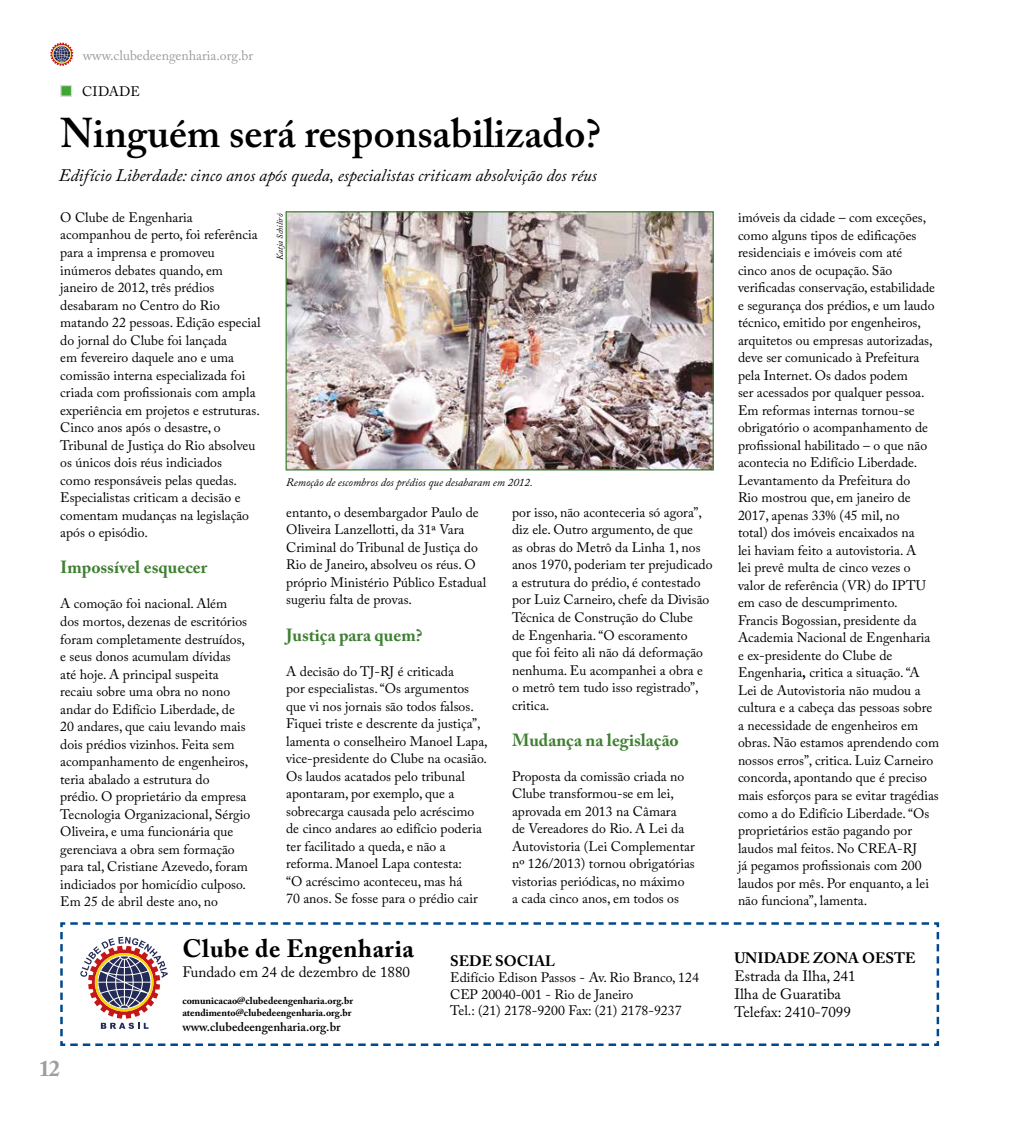
<style>
.page{position:relative;width:1010px;height:1124px;background:#fff}
.page>*{position:absolute;margin:0;border:0;box-sizing:border-box;transform-origin:0 0}
.t1{font:600 41.25px "Adobe Caslon Pro";color:#000}
.t2{font:700 25px "Adobe Caslon Pro";letter-spacing:.02em;color:#000}
.t3{font:700 22.5px "Adobe Caslon Pro";color:#9d9d9c}
.t4{font:italic 17.5px "Adobe Caslon Pro";color:#000}
.t5{font:700 17.5px "Adobe Caslon Pro";color:#3f8032}
.t6{font:15px/18px "Adobe Caslon Pro";color:#000}
.t7{font:700 15px "Adobe Caslon Pro";color:#000}
.t8{font:13.75px/17.5px "Adobe Caslon Pro";color:#000}
.t9{font:13.75px "Adobe Caslon Pro";color:#9d9d9c}
.t10{font:600 12.5px "Adobe Caslon Pro";color:#000}
.t11{font:italic 11.25px "Adobe Caslon Pro";color:#000}
.t12{font:700 10px/12px "Adobe Caslon Pro";color:#000}
.t13{font:italic 8.75px "Adobe Caslon Pro";color:#000}
.s1{font-weight:700}
</style>
<div class="page">
<svg style="left:50px;top:43px;width:23px;height:23px"></svg>
<svg style="left:60px;top:922px;width:880px;height:124px"></svg>
<svg style="left:80px;top:936px;width:88px;height:92px"></svg>
<div style="left:60px;top:85px;width:12px;height:12px;background:#3fa535;border:1px solid #dadada"></div>
<img style="left:287px;top:213px;width:425px;height:255px">
<div style="left:285px;top:211px;width:429px;height:259px;border:1px solid #3f8032"></div>
<p class="t9" style="left:83px;top:47px;width:172px">www.clubedeengenharia.org.br</p>
<p class="t8" style="left:82px;top:83px;width:59px">CIDADE</p>
<h1 class="t1" style="left:60px;top:109px;width:542px">Ninguém será responsabilizado?</h1>
<p class="t4" style="left:59px;top:164px;width:540px">Edifício Liberdade: cinco anos após queda, especialistas criticam absolvição dos réus</p>
<p class="t8" style="left:60px;top:208px;width:202px">O Clube de Engenharia acompanhou de perto, foi referência para a imprensa e promoveu inúmeros debates quando, em janeiro de 2012, três prédios desabaram no Centro do Rio matando 22 pessoas. Edição especial do jornal do Clube foi lançada<br>em fevereiro daquele ano e uma comissão interna especializada foi criada com profissionais com ampla experiência em projetos e estruturas.<br>Cinco anos após o desastre, o<br>Tribunal de Justiça do Rio absolveu os únicos dois réus indiciados<br>como responsáveis pelas quedas.<br>Especialistas criticam a decisão e comentam mudanças na legislação após o episódio.</p>
<p class="t5" style="left:60px;top:557px;width:149px">Impossível esquecer</p>
<p class="t8" style="left:60px;top:595px;width:191px">A comoção foi nacional. Além<br>dos mortos, dezenas de escritórios foram completamente destruídos, e seus donos acumulam dívidas até hoje. A principal suspeita recaiu sobre uma obra no nono andar do Edifício Liberdade, de<br>20 andares, que caiu levando mais dois prédios vizinhos. Feita sem acompanhamento de engenheiros, teria abalado a estrutura do prédio. O proprietário da empresa<br>Tecnologia Organizacional, Sérgio<br>Oliveira, e uma funcionária que gerenciava a obra sem formação para tal, Cristiane Azevedo, foram indiciados por homicídio culposo.<br>Em 25 de abril deste ano, no</p>
<p class="t13" style="left:275px;top:260px;width:48px;rotate:-90deg">Katja Schiliró</p>
<p class="t11" style="left:286px;top:476px;width:248px">Remoção de escombros dos prédios que desabaram em 2012.</p>
<p class="t8" style="left:512px;top:503px;width:202px">por isso, não aconteceria só agora”, diz ele. Outro argumento, de que<br>as obras do Metrô da Linha 1, nos anos 1970, poderiam ter prejudicado a estrutura do prédio, é contestado por Luiz Carneiro, chefe da Divisão<br>Técnica de Construção do Clube<br>de Engenharia. “O escoramento<br>que foi feito ali não dá deformação nenhuma. Eu acompanhei a obra e o metrô tem tudo isso registrado”, critica.</p>
<p class="t5" style="left:512px;top:729px;width:168px">Mudança na legislação</p>
<p class="t8" style="left:512px;top:767px;width:184px">Proposta da comissão criada no<br>Clube transformou-se em lei, aprovada em 2013 na Câmara<br>de Vereadores do Rio. A Lei da<br>Autovistoria (Lei Complementar nº 126/2013) tornou obrigatórias vistorias periódicas, no máximo<br>a cada cinco anos, em todos os</p>
<p class="t8" style="left:286px;top:503px;width:202px">entanto, o desembargador Paulo de Oliveira Lanzellotti, da 31ª Vara Criminal do Tribunal de Justiça do Rio de Janeiro, absolveu os réus. O próprio Ministério Público Estadual sugeriu falta de provas.</p>
<p class="t5" style="left:286px;top:624px;width:138px">Justiça para quem?</p>
<p class="t8" style="left:286px;top:662px;width:203px">A decisão do TJ-RJ é criticada<br>por especialistas. “Os argumentos que vi nos jornais são todos falsos.<br>Fiquei triste e descrente da justiça”, lamenta o conselheiro Manoel Lapa, vice-presidente do Clube na ocasião.<br>Os laudos acatados pelo tribunal apontaram, por exemplo, que a sobrecarga causada pelo acréscimo de cinco andares ao edifício poderia ter facilitado a queda, e não a reforma. Manoel Lapa contesta:<br>“O acréscimo aconteceu, mas há<br>70 anos. Se fosse para o prédio cair</p>
<h3 class="t3" style="left:39px;top:1054px;width:23px">12</h3>
<h2 class="t2" style="left:182px;top:933px;width:233px">Clube de Engenharia</h2>
<p class="t6" style="left:182px;top:963px;width:229px">Fundado em 24 de dezembro de 1880</p>
<p class="t12" style="left:182px;top:993px;width:172px">comunicacao@clubedeengenharia.org.br atendimento@clubedeengenharia.org.br</p>
<p class="t10" style="left:182px;top:1018px;width:160px">www.clubedeengenharia.org.br</p>
<p class="t7" style="left:450px;top:951px;width:106px">SEDE SOCIAL</p>
<p class="t8" style="left:450px;top:968px;width:250px;line-height:16.5px">Edifício Edison Passos - Av. Rio Branco, 124<br>CEP 20040-001 - Rio de Janeiro<br>Tel.: (21) 2178-9200 Fax: (21) 2178-9237</p>
<p class="t8" style="left:738px;top:208px;width:203px">imóveis da cidade – com exceções, como alguns tipos de edificações residenciais e imóveis com até<br>cinco anos de ocupação. São verificadas conservação, estabilidade e segurança dos prédios, e um laudo técnico, emitido por engenheiros, arquitetos ou empresas autorizadas, deve ser comunicado à Prefeitura pela Internet. Os dados podem<br>ser acessados por qualquer pessoa.<br>Em reformas internas tornou-se obrigatório o acompanhamento de profissional habilitado – o que não acontecia no Edifício Liberdade.<br>Levantamento da Prefeitura do<br>Rio mostrou que, em janeiro de<br>2017, apenas 33% (45 mil, no<br>total) dos imóveis encaixados na<br>lei haviam feito a autovistoria. A<br>lei prevê multa de cinco vezes o valor de referência (VR) do IPTU em caso de descumprimento.<br>Francis Bogossian, presidente da<br>Academia Nacional de Engenharia e ex-presidente do Clube de<br>Engenharia<span class="s1">,</span> critica a situação. “A<br>Lei de Autovistoria não mudou a cultura e a cabeça das pessoas sobre a necessidade de engenheiros em obras. Não estamos aprendendo com nossos erros”, critica. Luiz Carneiro concorda, apontando que é preciso mais esforços para se evitar tragédias como a do Edifício Liberdade. “Os proprietários estão pagando por laudos mal feitos. No CREA-RJ<br>já pegamos profissionais com 200 laudos por mês. Por enquanto, a lei não funciona”, lamenta.</p>
<p class="t7" style="left:734px;top:949px;width:183px">UNIDADE ZONA OESTE</p>
<p class="t6" style="left:734px;top:966px;width:123px">Estrada da Ilha, 241<br>Ilha de Guaratiba<br>Telefax: 2410-7099</p>
</div>
